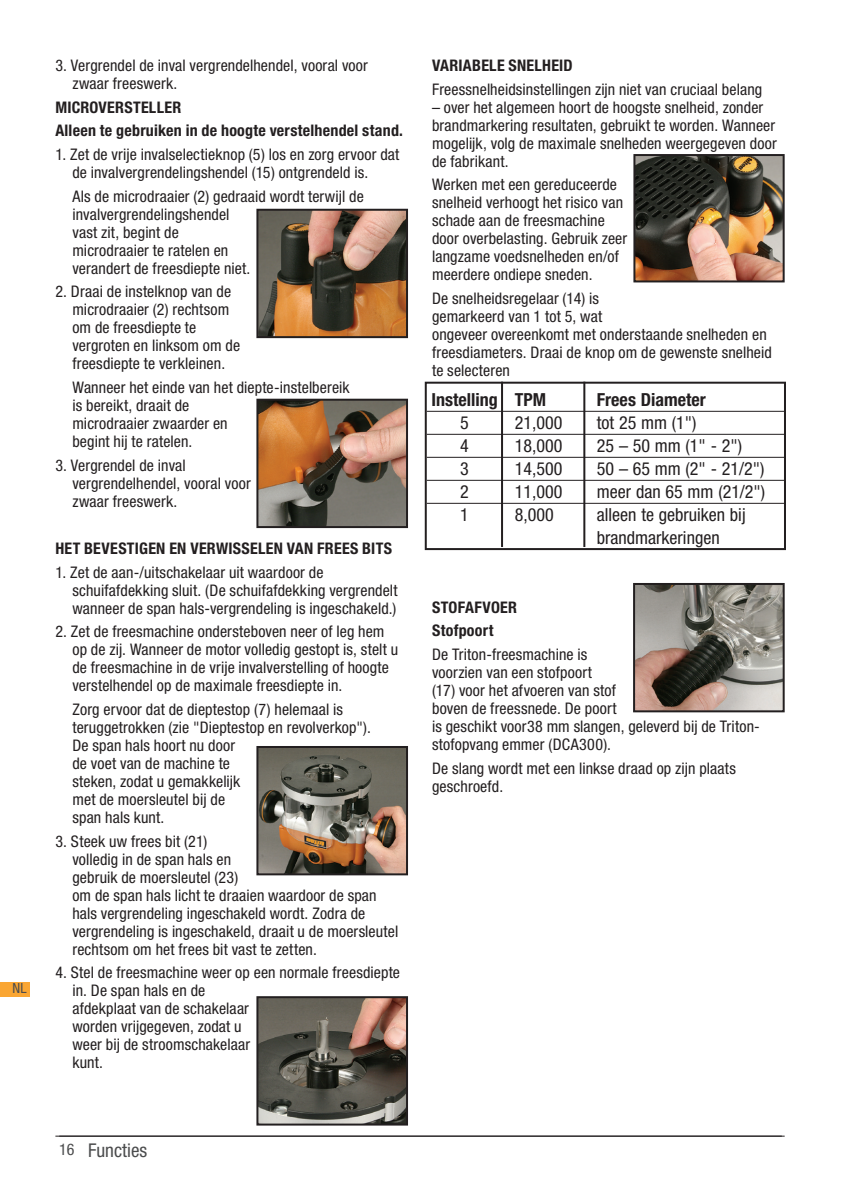
<style>
.page{position:relative;width:845px;height:1193px;background:#fff}
.page>*{position:absolute;margin:0;border:0;box-sizing:border-box;transform-origin:0 0}
.Footer_Text{font:condensed 19px "Helvetica Neue LT Std";color:#4b4c4d}
.t1{font:condensed 18px/23px "Helvetica Neue LT Std";color:#231f20}
.t2{font:700 condensed 18px "Helvetica Neue LT Std";color:#231f20}
.Triton_BC_with_Ind{font:condensed 16px/18px "Helvetica Neue LT Std";letter-spacing:.005em;color:#231f20}
.Triton_BC_with_Ind-2{font:700 condensed 16px "Helvetica Neue LT Std";letter-spacing:.015em;color:#231f20}
.t3{font:condensed 16px "Helvetica Neue LT Std";color:#4b4c4d}
.t4{font:condensed 14px "Helvetica Neue LT Std";color:#4b4c4d}
</style>
<div class="page">
<hr style="left:55px;top:1136px;width:726px;height:1px;background:#231f20">
<hr style="left:59px;top:1136px;width:725px;height:1px;background:#231f20">
<div style="left:0;top:982px;width:30px;height:14px;background:#faa633"></div>
<img style="left:259px;top:212px;width:146px;height:123px">
<div style="left:256px;top:209px;width:152px;height:129px;border:2px solid #231f20"></div>
<img style="left:259px;top:402px;width:146px;height:123px">
<div style="left:256px;top:399px;width:152px;height:129px;border:2px solid #231f20"></div>
<img style="left:259px;top:749px;width:146px;height:123px">
<div style="left:256px;top:746px;width:152px;height:129px;border:2px solid #231f20"></div>
<img style="left:259px;top:999px;width:146px;height:123px">
<div style="left:256px;top:996px;width:152px;height:129px;border:2px solid #231f20"></div>
<img style="left:636px;top:157px;width:145px;height:122px">
<div style="left:633px;top:154px;width:151px;height:128px;border:2px solid #231f20"></div>
<hr style="left:426px;top:411px;width:359px;height:1px;background:#231f20">
<hr style="left:426px;top:434px;width:359px;height:1px;background:#231f20">
<hr style="left:426px;top:457px;width:359px;height:1px;background:#231f20">
<hr style="left:426px;top:480px;width:359px;height:1px;background:#231f20">
<hr style="left:426px;top:503px;width:359px;height:1px;background:#231f20">
<img style="left:635px;top:586px;width:146px;height:123px">
<div style="left:632px;top:583px;width:152px;height:129px;border:2px solid #231f20"></div>
<div style="left:424px;top:382px;width:361px;height:168px;border:2px solid #231f20"></div>
<hr style="left:501px;top:382px;width:2px;height:165px;background:#231f20">
<hr style="left:583px;top:382px;width:2px;height:165px;background:#231f20">
<p class="t4" style="left:13px;top:980px;width:15px">NL</p>
<p class="Triton_BC_with_Ind" style="left:72px;top:56px;width:297px;text-indent:-17px">3. Vergrendel de inval vergrendelhendel, vooral voor zwaar freeswerk.</p>
<p class="Triton_BC_with_Ind-2" style="left:55px;top:97px;width:127px">MICROVERSTELLER</p>
<p class="Triton_BC_with_Ind-2" style="left:55px;top:121px;width:349px">Alleen te gebruiken in de hoogte verstelhendel stand.</p>
<p class="Triton_BC_with_Ind" style="left:72px;top:145px;width:328px;text-indent:-17px">1. Zet de vrije invalselectieknop (5) los en zorg ervoor dat de invalvergrendelingshendel (15) ontgrendeld is.</p>
<p class="Triton_BC_with_Ind" style="left:72px;top:187px;width:293px">Als de microdraaier (2) gedraaid wordt terwijl de invalvergrendelingshendel<br>vast zit, begint de<br>microdraaier te ratelen en<br>verandert de freesdiepte niet.</p>
<p class="Triton_BC_with_Ind" style="left:72px;top:282px;width:169px;text-indent:-17px">2. Draai de instelknop van de microdraaier (2) rechtsom om de freesdiepte te vergroten en linksom om de freesdiepte te verkleinen.</p>
<p class="Triton_BC_with_Ind" style="left:72px;top:378px;width:278px">Wanneer het einde van het diepte-instelbereik is bereikt, draait de<br>microdraaier zwaarder en<br>begint hij te ratelen.</p>
<p class="Triton_BC_with_Ind" style="left:72px;top:456px;width:180px;text-indent:-17px">3. Vergrendel de inval vergrendelhendel, vooral voor zwaar freeswerk.</p>
<p class="Triton_BC_with_Ind-2" style="left:55px;top:538px;width:338px">HET BEVESTIGEN EN VERWISSELEN VAN FREES BITS</p>
<p class="Triton_BC_with_Ind" style="left:72px;top:563px;width:326px;text-indent:-17px">1. Zet de aan-/uitschakelaar uit waardoor de schuifafdekking sluit. (De schuifafdekking vergrendelt wanneer de span hals-vergrendeling is ingeschakeld.)</p>
<p class="Triton_BC_with_Ind" style="left:72px;top:622px;width:327px;text-indent:-17px">2. Zet de freesmachine ondersteboven neer of leg hem op de zij. Wanneer de motor volledig gestopt is, stelt u de freesmachine in de vrije invalverstelling of hoogte verstelhendel op de maximale freesdiepte in.</p>
<p class="Triton_BC_with_Ind" style="left:72px;top:700px;width:300px">Zorg ervoor dat de dieptestop (7) helemaal is teruggetrokken (zie "Dieptestop en revolverkop").<br>De span hals hoort nu door<br>de voet van de machine te<br>steken, zodat u gemakkelijk<br>met de moersleutel bij de<br>span hals kunt.</p>
<p class="Triton_BC_with_Ind" style="left:72px;top:832px;width:327px;text-indent:-17px">3. Steek uw frees bit (21)<br>volledig in de span hals en<br>gebruik de moersleutel (23)<br>om de span hals licht te draaien waardoor de span hals vergrendeling ingeschakeld wordt. Zodra de vergrendeling is ingeschakeld, draait u de moersleutel rechtsom om het frees bit vast te zetten.</p>
<p class="Triton_BC_with_Ind" style="left:72px;top:963px;width:329px;text-indent:-17px">4. Stel de freesmachine weer op een normale freesdiepte in. De span hals en de<br>afdekplaat van de schakelaar<br>worden vrijgegeven, zodat u<br>weer bij de stroomschakelaar<br>kunt.</p>
<p class="Triton_BC_with_Ind-2" style="left:432px;top:55px;width:142px">VARIABELE SNELHEID</p>
<p class="Triton_BC_with_Ind" style="left:432px;top:80px;width:331px">Freessnelheidsinstellingen zijn niet van cruciaal belang</p>
<p class="Triton_BC_with_Ind" style="left:432px;top:98px;width:346px">– over het algemeen hoort de hoogste snelheid, zonder brandmarkering resultaten, gebruikt te worden. Wanneer mogelijk, volg de maximale snelheden weergegeven door de fabrikant.</p>
<p class="Triton_BC_with_Ind" style="left:432px;top:175px;width:196px">Werken met een gereduceerde snelheid verhoogt het risico van schade aan de freesmachine door overbelasting. Gebruik zeer langzame voedsnelheden en/of meerdere ondiepe sneden.</p>
<p class="Triton_BC_with_Ind" style="left:432px;top:289px;width:341px">De snelheidsregelaar (14) is<br>gemarkeerd van 1 tot 5, wat<br>ongeveer overeenkomt met onderstaande snelheden en freesdiameters. Draai de knop om de gewenste snelheid te selecteren</p>
<p class="t2" style="left:431px;top:389px;width:116px">Instelling TPM</p>
<p class="t2" style="left:596px;top:389px;width:110px">Frees Diameter</p>
<p class="t1" style="left:460px;top:411px;width:10px">5</p>
<p class="t1" style="left:514px;top:411px;width:49px">21,000</p>
<p class="t1" style="left:596px;top:411px;width:101px">tot 25 mm (1")</p>
<p class="t1" style="left:460px;top:434px;width:10px">4</p>
<p class="t1" style="left:514px;top:434px;width:49px">18,000</p>
<p class="t1" style="left:596px;top:434px;width:147px">25 – 50 mm (1" - 2")</p>
<p class="t1" style="left:460px;top:457px;width:10px">3</p>
<p class="t1" style="left:514px;top:457px;width:49px">14,500</p>
<p class="t1" style="left:596px;top:457px;width:169px">50 – 65 mm (2" - 21/2")</p>
<p class="t1" style="left:460px;top:480px;width:10px">2</p>
<p class="t1" style="left:514px;top:480px;width:49px">11,000</p>
<p class="t1" style="left:596px;top:480px;width:170px">meer dan 65 mm (21/2")</p>
<p class="t1" style="left:460px;top:503px;width:10px">1</p>
<p class="t1" style="left:514px;top:503px;width:40px">8,000</p>
<p class="t1" style="left:596px;top:503px;width:150px">alleen te gebruiken bij brandmarkeringen</p>
<p class="Triton_BC_with_Ind-2" style="left:432px;top:597px;width:86px">STOFAFVOER</p>
<p class="Triton_BC_with_Ind-2" style="left:432px;top:621px;width:63px">Stofpoort</p>
<p class="Triton_BC_with_Ind" style="left:432px;top:645px;width:329px">De Triton-freesmachine is<br>voorzien van een stofpoort<br>(17) voor het afvoeren van stof<br>boven de freessnede. De poort<br>is geschikt voor38 mm slangen, geleverd bij de Triton&shy;stofopvang emmer (DCA300).</p>
<p class="Triton_BC_with_Ind" style="left:432px;top:759px;width:305px">De slang wordt met een linkse draad op zijn plaats geschroefd.</p>
<p class="t3" style="left:59px;top:1140px;width:17px">16</p>
<p class="Footer_Text" style="left:88px;top:1140px;width:61px">Functies</p>
</div>
